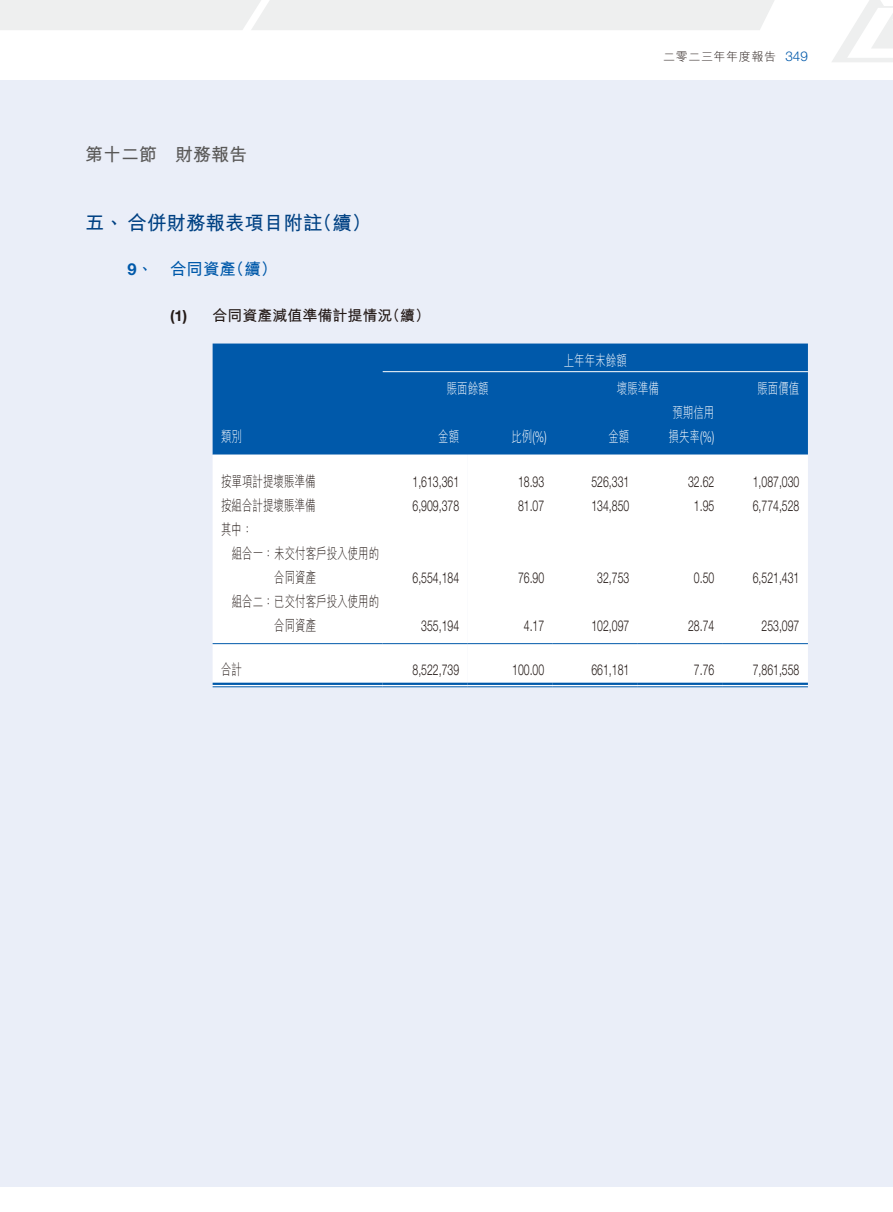
<style>
.page{position:relative;width:893px;height:1212px;background:#fff}
.page>*{position:absolute;margin:0;border:0;box-sizing:border-box;transform-origin:0 0}
.t1{font:19.5px "M Hei HK Bold E Ten B5 H";color:#004183}
.t2{font:18px "M Hei HK Bold E Ten B5 H";color:#595857}
.t3{font:16.5px "M Hei HK Bold E Ten B5 H";color:#0059aa}
.t4{font:300 15px "Helvetica Neue LT Std";color:#231916;scale:.7 1}
.t5{font:15px/24px "M Hei HK Light E Ten B5 H";color:#231916;scale:.7 1}
.t6{font:15px/24px "M Hei HK Light E Ten B5 H";color:#fff;scale:.7 1}
.t7{font:15px "M Hei HK Bold E Ten B5 H";color:#231916}
.t8{font:300 15px "Helvetica Neue LT Std";color:#fff;scale:.7 1}
.t9{font:12px "M Hei HK Light E Ten B5 H";letter-spacing:.05em;color:#231916}
.s1{font-family:"Helvetica Neue LT Std";font-weight:300;font-size:13.5px;color:#0059aa}
.s2{font-family:"Helvetica Neue LT Std";font-weight:700}
.s3{font-family:"M Hei HK Light E Ten B5 H";font-weight:400}
.s4{font-family:"Helvetica Neue LT Std";font-weight:300}
</style>
<div class="page">
<div style="left:0;top:81px;width:893px;height:1106px;background:#eaeef8"></div>
<svg style="left:832px;top:0;width:61px;height:62px"></svg>
<div style="left:0;top:0;width:774px;height:30px;background:#eeefef"></div>
<div style="left:213px;top:343px;width:595px;height:112px;background:#0059aa"></div>
<div style="left:213px;top:455px;width:255px;height:231px;background:#fff"></div>
<div style="left:468px;top:455px;width:340px;height:231px;background:#fff"></div>
<hr style="left:383px;top:371px;width:425px;height:1px;background:#fff">
<hr style="left:213px;top:643px;width:170px;height:1px;background:#0059aa">
<hr style="left:383px;top:643px;width:85px;height:1px;background:#0059aa">
<hr style="left:468px;top:643px;width:85px;height:1px;background:#0059aa">
<hr style="left:553px;top:643px;width:85px;height:1px;background:#0059aa">
<hr style="left:638px;top:643px;width:85px;height:1px;background:#0059aa">
<hr style="left:723px;top:643px;width:85px;height:1px;background:#0059aa">
<hr style="left:213px;top:683px;width:170px;height:2px;background:#0059aa">
<hr style="left:213px;top:686px;width:170px;height:1px;background:#0059aa">
<hr style="left:383px;top:683px;width:85px;height:2px;background:#0059aa">
<hr style="left:383px;top:686px;width:85px;height:1px;background:#0059aa">
<hr style="left:468px;top:683px;width:85px;height:2px;background:#0059aa">
<hr style="left:468px;top:686px;width:85px;height:1px;background:#0059aa">
<hr style="left:553px;top:683px;width:85px;height:2px;background:#0059aa">
<hr style="left:553px;top:686px;width:85px;height:1px;background:#0059aa">
<hr style="left:638px;top:683px;width:85px;height:2px;background:#0059aa">
<hr style="left:638px;top:686px;width:85px;height:1px;background:#0059aa">
<hr style="left:723px;top:683px;width:85px;height:2px;background:#0059aa">
<hr style="left:723px;top:686px;width:85px;height:1px;background:#0059aa">
<p class="t9" style="left:663px;top:52px;width:146px">二零二三年年度報告 <span class="s1">349</span></p>
<p class="t2" style="left:85px;top:147px;width:164px">第十二節 財務報告</p>
<h1 class="t1" style="left:85px;top:215px;width:288px">五、合併財務報表項目附註（續）</h1>
<p class="t3" style="left:128px;top:263px;width:151px"><span class="s2">9</span>、 合同資產（續）</p>
<p class="t7" style="left:170px;top:309px;width:262px"><span class="s2">(1)</span> 合同資產減值準備計提情況（續）</p>
<p class="t6" style="left:564px;top:350px;width:91px">上年年末餘額</p>
<p class="t6" style="left:447px;top:378px;width:62px">賬面餘額</p>
<p class="t6" style="left:617px;top:378px;width:61px">壞賬準備</p>
<p class="t6" style="left:757px;top:378px;width:62px">賬面價值</p>
<p class="t6" style="left:221px;top:426px;width:32px">類別</p>
<p class="t6" style="left:438px;top:426px;width:32px">金額</p>
<p class="t8" style="left:511px;top:431px;width:52px"><span class="s3">比例</span>(%)</p>
<p class="t6" style="left:608px;top:426px;width:32px">金額</p>
<p class="t6" style="left:668px;top:402px;width:67px">預期信用損失率<span class="s4">(%)</span></p>
<p class="t5" style="left:221px;top:472px;width:136px">按單項計提壞賬準備</p>
<p class="t4" style="left:413px;top:477px;width:68px">1,613,361</p>
<p class="t4" style="left:518px;top:477px;width:39px">18.93</p>
<p class="t4" style="left:591px;top:477px;width:56px">526,331</p>
<p class="t4" style="left:688px;top:477px;width:39px">32.62</p>
<p class="t4" style="left:753px;top:477px;width:68px">1,087,030</p>
<p class="t5" style="left:221px;top:496px;width:136px">按組合計提壞賬準備</p>
<p class="t4" style="left:413px;top:501px;width:68px">6,909,378</p>
<p class="t4" style="left:518px;top:501px;width:39px">81.07</p>
<p class="t4" style="left:591px;top:501px;width:56px">134,850</p>
<p class="t4" style="left:694px;top:501px;width:31px">1.95</p>
<p class="t4" style="left:753px;top:501px;width:68px">6,774,528</p>
<p class="t5" style="left:221px;top:520px;width:46px">其中：</p>
<p class="t5" style="left:232px;top:544px;width:212px">組合一：未交付客戶投入使用的</p>
<p class="t5" style="left:274px;top:568px;width:62px">合同資產</p>
<p class="t4" style="left:413px;top:573px;width:68px">6,554,184</p>
<p class="t4" style="left:518px;top:573px;width:39px">76.90</p>
<p class="t4" style="left:597px;top:573px;width:47px">32,753</p>
<p class="t4" style="left:694px;top:573px;width:31px">0.50</p>
<p class="t4" style="left:753px;top:573px;width:68px">6,521,431</p>
<p class="t5" style="left:274px;top:592px;width:151px;text-indent:-43px">組合二：已交付客戶投入使用的合同資產</p>
<p class="t4" style="left:421px;top:621px;width:56px">355,194</p>
<p class="t4" style="left:524px;top:621px;width:31px">4.17</p>
<p class="t4" style="left:591px;top:621px;width:56px">102,097</p>
<p class="t4" style="left:688px;top:621px;width:39px">28.74</p>
<p class="t4" style="left:761px;top:621px;width:56px">253,097</p>
<p class="t5" style="left:221px;top:659px;width:32px">合計</p>
<p class="t4" style="left:413px;top:664px;width:68px">8,522,739</p>
<p class="t4" style="left:512px;top:664px;width:47px">100.00</p>
<p class="t4" style="left:591px;top:664px;width:56px">661,181</p>
<p class="t4" style="left:694px;top:664px;width:31px">7.76</p>
<p class="t4" style="left:753px;top:664px;width:68px">7,861,558</p>
</div>
